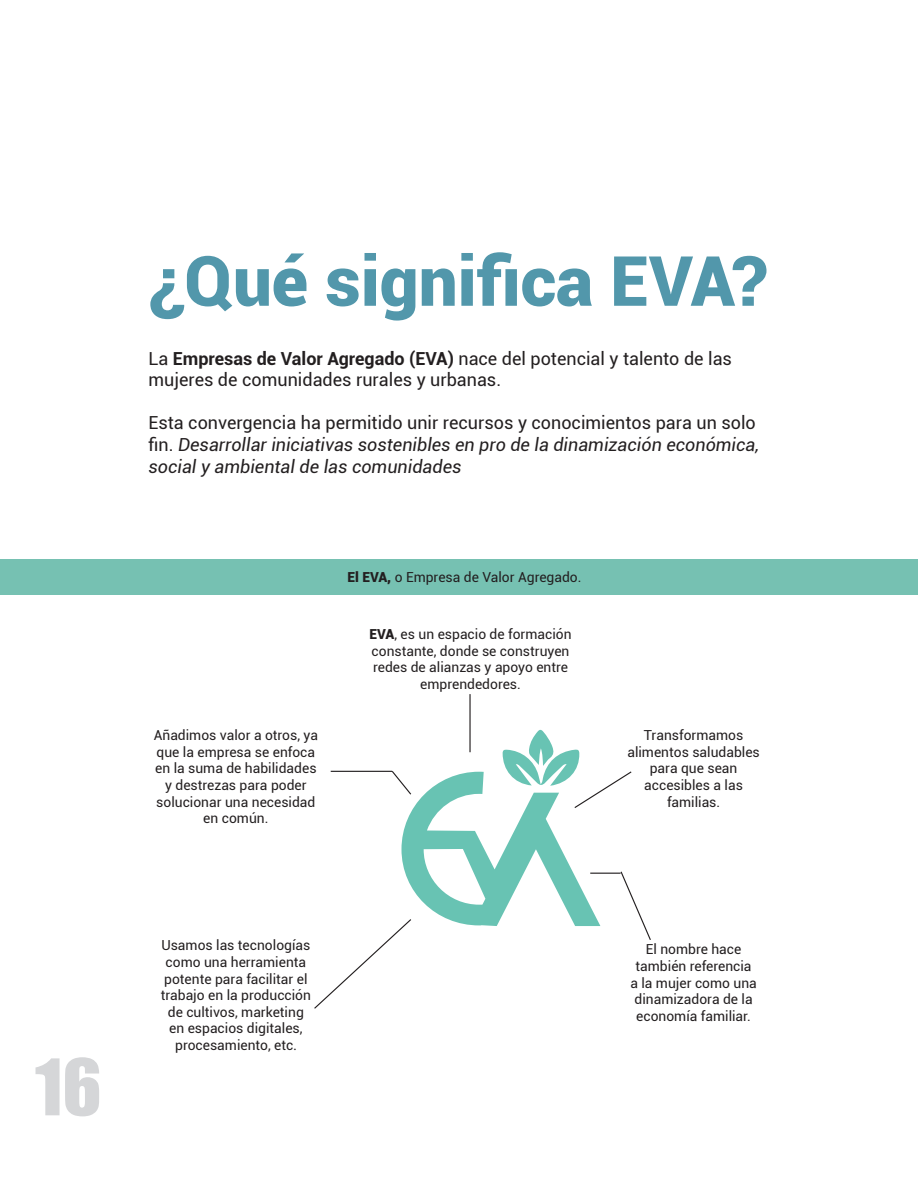
<style>
.page{position:relative;width:918px;height:1188px;background:#fff}
.page>*{position:absolute;margin:0;border:0;box-sizing:border-box;transform-origin:0 0}
.t1{font:72px "Impact";color:#d5d6d8}
.t2{font:900 69.3px "Roboto";color:#5297ab}
.t3{font:italic 18px/21.6px "Roboto";color:#231f20}
.t4{font:18px/21.6px "Roboto";color:#231f20}
.t5{font:13.8px/16.6px "Roboto";color:#231f20;text-align:center}
.s1{font-weight:700}
.s2{font-style:normal}
.s3{font-weight:900}
.s4{font-family:"Minion Pro"}
</style>
<div class="page">
<div style="left:0;top:559px;width:918px;height:35px;background:#76c1b2"></div>
<hr style="left:469px;top:694px;width:2px;height:58px;background:#231f20">
<svg style="left:314px;top:729px;width:337px;height:280px"></svg>
<h1 class="t1" style="left:35px;top:1031px;width:68px">16</h1>
<h2 class="t2" style="left:148px;top:232px;width:620px">¿Qué significa EVA?</h2>
<h3 class="t4" style="left:148px;top:347px;width:585px">La <span class="s1">Empresas de Valor Agregado (EVA)</span> nace del potencial y talento de las mujeres de comunidades rurales y urbanas.</h3>
<h3 class="t3" style="left:148px;top:411px;width:612px"><span class="s2">Esta convergencia ha permitido unir recursos y conocimientos para un solo fin.</span> Desarrollar iniciativas sostenibles en pro de la dinamización económica, social y ambiental de las comunidades</h3>
<p class="t5" style="left:348px;top:568px;width:236px"><span class="s3">El EVA,</span> o Empresa de Valor Agregado.</p>
<p class="t5" style="left:154px;top:726px;width:166px">Añadimos valor a otros, ya que la empresa se enfoca en la suma de habilidades y destrezas para poder solucionar una necesidad en común.</p>
<p class="t5" style="left:161px;top:937px;width:152px">Usamos las tecnologías como una herramienta potente para facilitar el trabajo en la producción de cultivos, marketing en espacios digitales, procesamiento, etc<span class="s4">.</span></p>
<p class="t5" style="left:370px;top:625px;width:203px"><span class="s3">EVA</span>, es un espacio de formación constante, donde se construyen redes de alianzas y apoyo entre emprendedores.</p>
<p class="t5" style="left:627px;top:726px;width:134px">Transformamos alimentos saludables para que sean accesibles a las familias.</p>
<p class="t5" style="left:630px;top:941px;width:128px">El nombre hace también referencia a la mujer como una dinamizadora de la economía familiar.</p>
</div>
